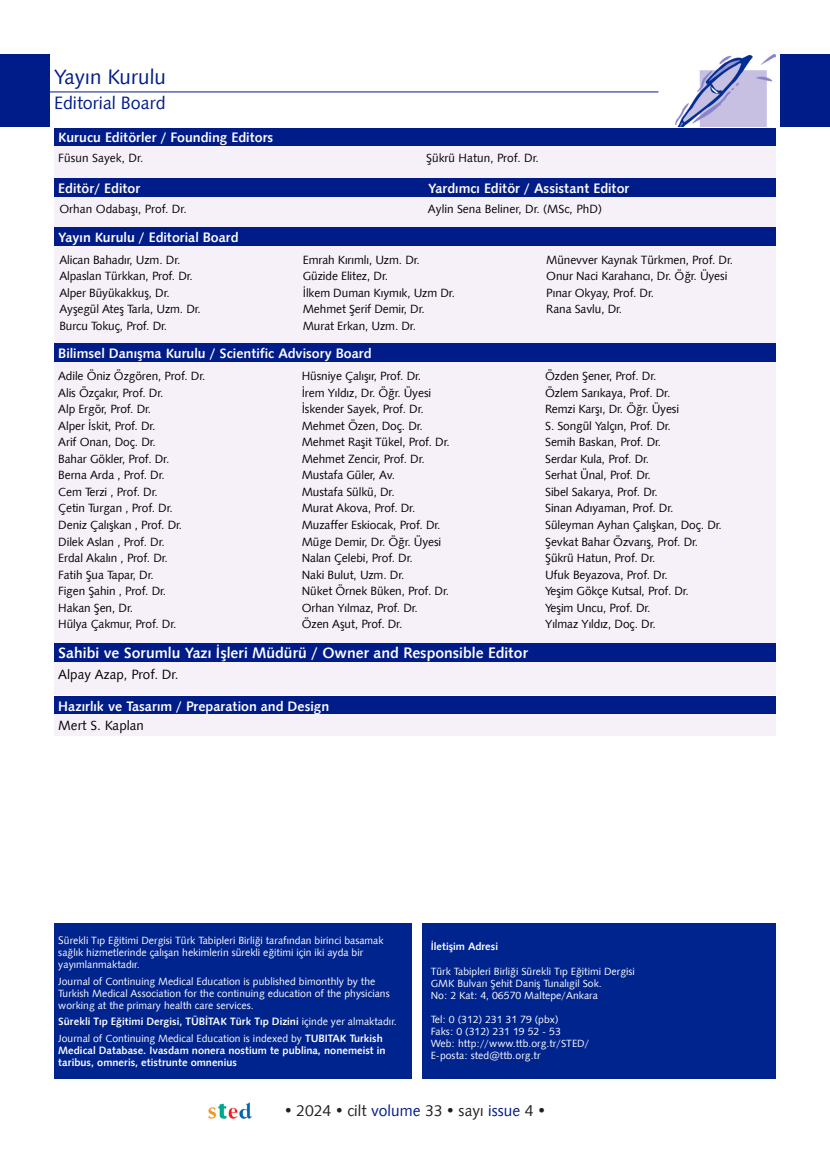
<style>
.page{position:relative;width:830px;height:1170px;background:#fff}
.page>*{position:absolute;margin:0;border:0;box-sizing:border-box;transform-origin:0 0}
.t1{font:21px "Humanist 531 BT Roman A";color:#001c88}
.t2{font:18px "Humanist 531 BT Roman A";color:#001c88}
.t3{font:15.75px "Humanist 531 BT Roman A";color:#231f20}
.t4{font:15px "Humanist 531 BT Bold A";color:#fff}
.t5{font:13.5px "Humanist 531 BT Bold A";color:#fff}
.t6{font:13.5px "Humanist 531 BT Roman A";color:#000}
.STED_Metin{font:12px/16.5px "Humanist 531 BT Roman A";letter-spacing:-.01em;color:#000}
.t7{font:10.5px/12.1px "Humanist 531 BT Roman A";color:#fff}
.t8{font:10.5px/12px "Humanist 531 BT Bold A";color:#fff}
.s1{font-size:11.25px}
.s2{font-family:"Humanist 531 BT Roman A"}
.s3{color:#001c88}
</style>
<div class="page">
<img style="left:209px;top:1102px;width:42px;height:16px">
<div style="left:54px;top:168px;width:721px;height:526px;background:#f6f1f9"></div>
<div style="left:0;top:54px;width:50px;height:72px;background:#001c88"></div>
<hr style="left:40px;top:92px;width:618px;height:1px;background:#001c88">
<img style="left:675px;top:54px;width:100px;height:72px">
<div style="left:54px;top:128px;width:721px;height:18px;background:#001c88"></div>
<div style="left:54px;top:178px;width:721px;height:19px;background:#001c88"></div>
<div style="left:54px;top:146px;width:721px;height:22px;background:#f6f1f9"></div>
<div style="left:54px;top:923px;width:357px;height:155px;background:#00248e"></div>
<div style="left:422px;top:923px;width:353px;height:155px;background:#00248e"></div>
<div style="left:779px;top:54px;width:50px;height:72px;background:#001c88"></div>
<div style="left:54px;top:643px;width:721px;height:18px;background:#001c88"></div>
<div style="left:54px;top:696px;width:721px;height:18px;background:#001c88"></div>
<div style="left:54px;top:714px;width:721px;height:21px;background:#f6f1f9"></div>
<div style="left:54px;top:344px;width:721px;height:18px;background:#001c88"></div>
<div style="left:54px;top:227px;width:721px;height:19px;background:#001c88"></div>
<p class="t1" style="left:54px;top:64px;width:113px">Yayın Kurulu</p>
<p class="t2" style="left:54px;top:92px;width:113px">Editorial Board</p>
<p class="t5" style="left:58px;top:129px;width:216px">Kurucu Editörler / Founding Editors</p>
<p class="t5" style="left:58px;top:180px;width:84px">Editör/ Editor</p>
<p class="t5" style="left:428px;top:180px;width:203px">Yardımcı Editör / Assistant Editor</p>
<p class="STED_Metin" style="left:58px;top:149px;width:86px">Füsun Sayek, Dr.</p>
<p class="STED_Metin" style="left:426px;top:149px;width:114px">Şükrü Hatun, Prof. Dr.</p>
<p class="STED_Metin" style="left:59px;top:200px;width:129px">Orhan Odabaşı, Prof. Dr.</p>
<p class="STED_Metin" style="left:427px;top:200px;width:176px">Aylin Sena Beliner, Dr. (MSc, PhD)</p>
<p class="t5" style="left:58px;top:229px;width:182px">Yayın Kurulu / Editorial Board</p>
<p class="STED_Metin" style="left:59px;top:251px;width:135px">Alican Bahadır, Uzm. Dr.<br>Alpaslan Türkkan, Prof. Dr.<br>Alper Büyükakkuş, Dr.</p>
<p class="STED_Metin" style="left:59px;top:300px;width:143px">Ayşegül Ateş Tarla, Uzm. Dr.</p>
<p class="STED_Metin" style="left:59px;top:317px;width:109px">Burcu Tokuç, Prof. Dr.</p>
<p class="STED_Metin" style="left:546px;top:251px;width:188px">Münevver Kaynak Türkmen, Prof. Dr.</p>
<p class="STED_Metin" style="left:546px;top:267px;width:182px">Onur Naci Karahancı, Dr. Öğr. Üyesi</p>
<p class="STED_Metin" style="left:546px;top:284px;width:109px">Pınar Okyay, Prof. Dr.</p>
<p class="STED_Metin" style="left:546px;top:300px;width:77px">Rana Savlu, Dr.</p>
<p class="STED_Metin" style="left:303px;top:251px;width:119px">Emrah Kırımlı, Uzm. Dr.</p>
<p class="STED_Metin" style="left:303px;top:267px;width:87px">Güzide Elitez, Dr.</p>
<p class="STED_Metin" style="left:303px;top:284px;width:154px">İlkem Duman Kıymık, Uzm Dr.</p>
<p class="STED_Metin" style="left:303px;top:300px;width:123px">Mehmet Şerif Demir, Dr.</p>
<p class="STED_Metin" style="left:303px;top:317px;width:115px">Murat Erkan, Uzm. Dr.</p>
<p class="t5" style="left:58px;top:345px;width:315px">Bilimsel Danışma Kurulu / Scientific Advisory Board</p>
<p class="STED_Metin" style="left:58px;top:367px;width:149px">Adile Öniz Özgören, Prof. Dr.<br>Alis Özçakır, Prof. Dr.<br>Alp Ergör, Prof. Dr.<br>Alper İskit, Prof. Dr.<br>Arif Onan, Doç. Dr.<br>Bahar Gökler, Prof. Dr.<br>Berna Arda , Prof. Dr.<br>Cem Terzi , Prof. Dr.<br>Çetin Turgan , Prof. Dr.<br>Deniz Çalışkan , Prof. Dr.<br>Dilek Aslan , Prof. Dr.<br>Erdal Akalın , Prof. Dr.<br>Fatih Şua Tapar, Dr.<br>Figen Şahin , Prof. Dr.<br>Hakan Şen, Dr.<br>Hülya Çakmur, Prof. Dr.</p>
<p class="STED_Metin" style="left:301px;top:367px;width:149px">Hüsniye Çalışır, Prof. Dr.<br>İrem Yıldız, Dr. Öğr. Üyesi<br>İskender Sayek, Prof. Dr.<br>Mehmet Özen, Doç. Dr.<br>Mehmet Raşit Tükel, Prof. Dr.<br>Mehmet Zencir, Prof. Dr.<br>Mustafa Güler, Av.<br>Mustafa Sülkü, Dr.<br>Murat Akova, Prof. Dr.<br>Muzaffer Eskiocak, Prof. Dr.<br>Müge Demir, Dr. Öğr. Üyesi<br>Nalan Çelebi, Prof. Dr.<br>Naki Bulut, Uzm. Dr.<br>Nüket Örnek Büken, Prof. Dr.<br>Orhan Yılmaz, Prof. Dr.<br>Özen Aşut, Prof. Dr.</p>
<p class="STED_Metin" style="left:545px;top:367px;width:178px">Özden Şener, Prof. Dr.<br>Özlem Sarıkaya, Prof. Dr.<br>Remzi Karşı, Dr. Öğr. Üyesi<br>S. Songül Yalçın, Prof. Dr.<br>Semih Baskan, Prof. Dr.<br>Serdar Kula, Prof. Dr.<br>Serhat Ünal, Prof. Dr.<br>Sibel Sakarya, Prof. Dr.<br>Sinan Adıyaman, Prof. Dr.<br>Süleyman Ayhan Çalışkan, Doç. Dr.<br>Şevkat Bahar Özvarış, Prof. Dr.<br>Şükrü Hatun, Prof. Dr.<br>Ufuk Beyazova, Prof. Dr.<br>Yeşim Gökçe Kutsal, Prof. Dr.<br>Yeşim Uncu, Prof. Dr.<br>Yılmaz Yıldız, Doç. Dr.</p>
<p class="t4" style="left:58px;top:644px;width:471px">Sahibi ve Sorumlu Yazı İşleri Müdürü / Owner and Responsible Editor</p>
<p class="t6" style="left:58px;top:665px;width:122px">Alpay Azap, Prof. Dr.</p>
<p class="t5" style="left:58px;top:697px;width:272px">Hazırlık ve Tasarım / Preparation and Design</p>
<p class="t6" style="left:58px;top:717px;width:87px">Mert S. Kaplan</p>
<p class="t7" style="left:58px;top:934px;width:327px"><span class="s1">S</span>ürekli Týp Eðitimi Dergisi Türk Tabipleri Birliði tarafýndan birinci basamak saðlýk hizmetlerinde çalýþan hekimlerin sürekli eðitimi için iki ayda bir yayýmlanmaktadır.</p>
<p class="t7" style="left:58px;top:974px;width:333px">Journal of Continuing Medical Education is published bimonthly by the<br>Turkish Medical Association for the continuing education of the physicians working at the primary health care services.</p>
<p class="t8" style="left:58px;top:1015px;width:340px">Sürekli Tıp Eğitimi Dergisi, TÜBİTAK Türk Tıp Dizini <span class="s2">içinde yer almaktadır.</span></p>
<p class="t8" style="left:58px;top:1031px;width:329px"><span class="s2">Journal of Continuing Medical Education is indexed by</span> TUBITAK Turkish<br>Medical Database. Ivasdam nonera nostium te publina, nonemeist in taribus, omneris, etistrunte omnenius</p>
<p class="t8" style="left:430px;top:940px;width:69px">İletişim Adresi</p>
<p class="t7" style="left:430px;top:964px;width:206px">Türk Tabipleri Birliği Sürekli Tıp Eğitimi Dergisi</p>
<p class="t7" style="left:430px;top:976px;width:172px">GMK Bulvarı Şehit Daniş Tunalıgil Sok.</p>
<p class="t7" style="left:430px;top:988px;width:169px">No: 2 Kat: 4, 06570 Maltepe/Ankara</p>
<p class="t7" style="left:430px;top:1012px;width:129px">Tel: 0 (312) 231 31 79 (pbx)</p>
<p class="t7" style="left:430px;top:1024px;width:132px">Faks: 0 (312) 231 19 52 - 53</p>
<p class="t7" style="left:430px;top:1036px;width:160px">Web: http://www.ttb.org.tr/STED/</p>
<p class="t7" style="left:430px;top:1049px;width:111px">E-posta: sted@ttb.org.tr</p>
<h3 class="t3" style="left:284px;top:1100px;width:262px">• 2024 • cilt <span class="s3">volume</span> 33 • sayı <span class="s3">issue</span> 4 •</h3>
</div>
